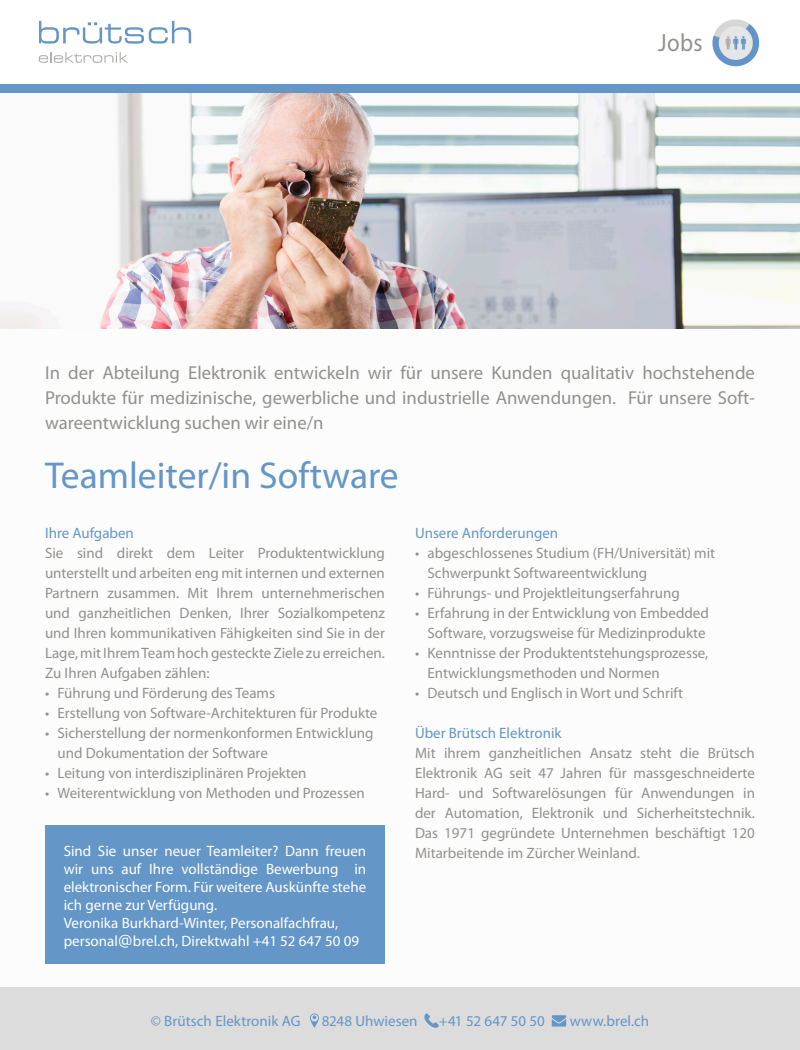
<style>
.page{position:relative;width:800px;height:1050px;background:#fff}
.page>*{position:absolute;margin:0;border:0;box-sizing:border-box;transform-origin:0 0}
._01_Headline{font:37.5px "Myriad Pro";color:#6496c8}
.t1{font:25px "Myriad Pro";color:#93918e;scale:.92 1}
._01_Headline-2{font:18.75px/25px "Myriad Pro";color:#93918e;text-align:justify}
._05_Fliesstext{font:15px/20px "Myriad Pro";color:#93918e;text-align:justify}
._05_Aufzählungen{font:15px/20px "Myriad Pro";color:#93918e}
._07_Titel_Textbox{font:15px/18px "Myriad Pro";color:#fff;text-align:justify}
._07_Textbox{font:15px/18px "Myriad Pro";color:#fff}
._05_Aufzählungen-2{font:15px "Myriad Pro";color:#6496c8}
._04_Untertitel{font:15px "Myriad Pro";color:#6496c8}
.s1{font-family:"Verdana"}
</style>
<div class="page">
<div style="left:0;top:84px;width:800px;height:10px;background:#6496c8"></div>
<svg style="left:39px;top:52px;width:89px;height:11px"></svg>
<svg style="left:39px;top:21px;width:152px;height:23px"></svg>
<img style="left:712px;top:19px;width:48px;height:48px">
<img style="left:0;top:94px;width:800px;height:235px">
<div style="left:45px;top:826px;width:340px;height:138px;background:#6496c8"></div>
<div style="left:0;top:988px;width:800px;height:62px;background:#dcdcdc"></div>
<svg style="left:310px;top:1013px;width:9px;height:15px"></svg>
<svg style="left:424px;top:1013px;width:15px;height:15px"></svg>
<svg style="left:552px;top:1015px;width:14px;height:12px"></svg>
<p class="t1" style="left:658px;top:27px;width:50px">Jobs</p>
<p class="_01_Headline-2" style="left:45px;top:360px;width:712px">In der Abteilung Elektronik entwickeln wir für unsere Kunden qualitativ hochstehende Produkte für medizinische, gewerbliche und industrielle Anwendungen. Für unsere Soft&shy;wareentwicklung suchen wir eine/n</p>
<p class="_01_Headline" style="left:45px;top:452px;width:355px">Teamleiter/in Software</p>
<p class="_04_Untertitel" style="left:45px;top:524px;width:90px">Ihre Aufgaben</p>
<p class="_05_Fliesstext" style="left:45px;top:543px;width:342px">Sie sind direkt dem Leiter Produktentwicklung unterstellt und arbeiten eng mit internen und externen Partnern zusammen. Mit Ihrem unternehmerischen und ganzheitlichen Denken, Ihrer Sozialkompetenz und Ihren kommunikativen Fähigkeiten sind Sie in der Lage, mit Ihrem Team hoch gesteckte Ziele zu erreichen.<br>Zu Ihren Aufgaben zählen:</p>
<p class="_05_Aufzählungen" style="left:45px;top:683px;width:232px">• Führung und Förderung des Teams</p>
<p class="_05_Aufzählungen" style="left:45px;top:703px;width:334px">• Erstellung von Software-Architekturen für Produkte</p>
<p class="_05_Aufzählungen" style="left:58px;top:723px;width:318px;text-indent:-12px">• Sicherstellung der normenkonformen Entwicklung und Dokumentation der Software</p>
<p class="_05_Aufzählungen" style="left:45px;top:763px;width:263px">• Leitung von interdisziplinären Projekten</p>
<p class="_05_Aufzählungen" style="left:45px;top:783px;width:321px">• Weiterentwicklung von Methoden und Prozessen</p>
<p class="_04_Untertitel" style="left:415px;top:524px;width:145px">Unsere Anforderungen</p>
<p class="_05_Aufzählungen" style="left:428px;top:543px;width:289px;text-indent:-12px">• abgeschlossenes Studium (FH/Universität) mit<br>Schwerpunkt Softwareentwicklung</p>
<p class="_05_Aufzählungen" style="left:415px;top:583px;width:266px">• Führungs- und Projektleitungserfahrung</p>
<p class="_05_Aufzählungen" style="left:415px;top:603px;width:295px;text-align:right">• Erfahrung in der Entwicklung von Embedded<br>Software, vorzugsweise für Medizinprodukte</p>
<p class="_05_Aufzählungen" style="left:428px;top:643px;width:282px;text-indent:-12px">• Kenntnisse der Produktentstehungsprozesse,<br>Entwicklungsmethoden und Normen</p>
<p class="_05_Aufzählungen" style="left:415px;top:683px;width:270px">• Deutsch und Englisch in Wort und Schrift</p>
<p class="_05_Aufzählungen-2" style="left:415px;top:724px;width:148px">Über Brütsch Elektronik</p>
<p class="_05_Fliesstext" style="left:415px;top:743px;width:342px">Mit ihrem ganzheitlichen Ansatz steht die Brütsch Elektronik AG seit 47 Jahren für massgeschneiderte Hard- und Softwarelösungen für Anwendungen in der Automation, Elektronik und Sicherheitstechnik.<br>Das 1971 gegründete Unternehmen beschäftigt 120</p>
<p class="_07_Titel_Textbox" style="left:64px;top:841px;width:304px">Sind Sie unser neuer Teamleiter? Dann freuen</p>
<p class="_05_Fliesstext" style="left:415px;top:843px;width:226px">Mitarbeitende im Zürcher Weinland.</p>
<p class="_07_Titel_Textbox" style="left:64px;top:859px;width:304px">wir uns auf Ihre vollständige Bewerbung in elektronischer Form. Für weitere Auskünfte stehe ich gerne zur Verfügung.</p>
<p class="_07_Textbox" style="left:64px;top:913px;width:297px">Veronika Burkhard-Winter, Personalfachfrau, personal<span class="s1">@</span>brel.ch, Direktwahl +41 52 647 50 09</p>
<p class="_05_Aufzählungen-2" style="left:151px;top:1012px;width:151px">© Brütsch Elektronik AG</p>
<p class="_05_Aufzählungen-2" style="left:322px;top:1012px;width:97px">8248 Uhwiesen</p>
<p class="_05_Aufzählungen-2" style="left:439px;top:1012px;width:107px">+41 52 647 50 50</p>
<p class="_05_Aufzählungen-2" style="left:570px;top:1012px;width:81px">www.brel.ch</p>
</div>
